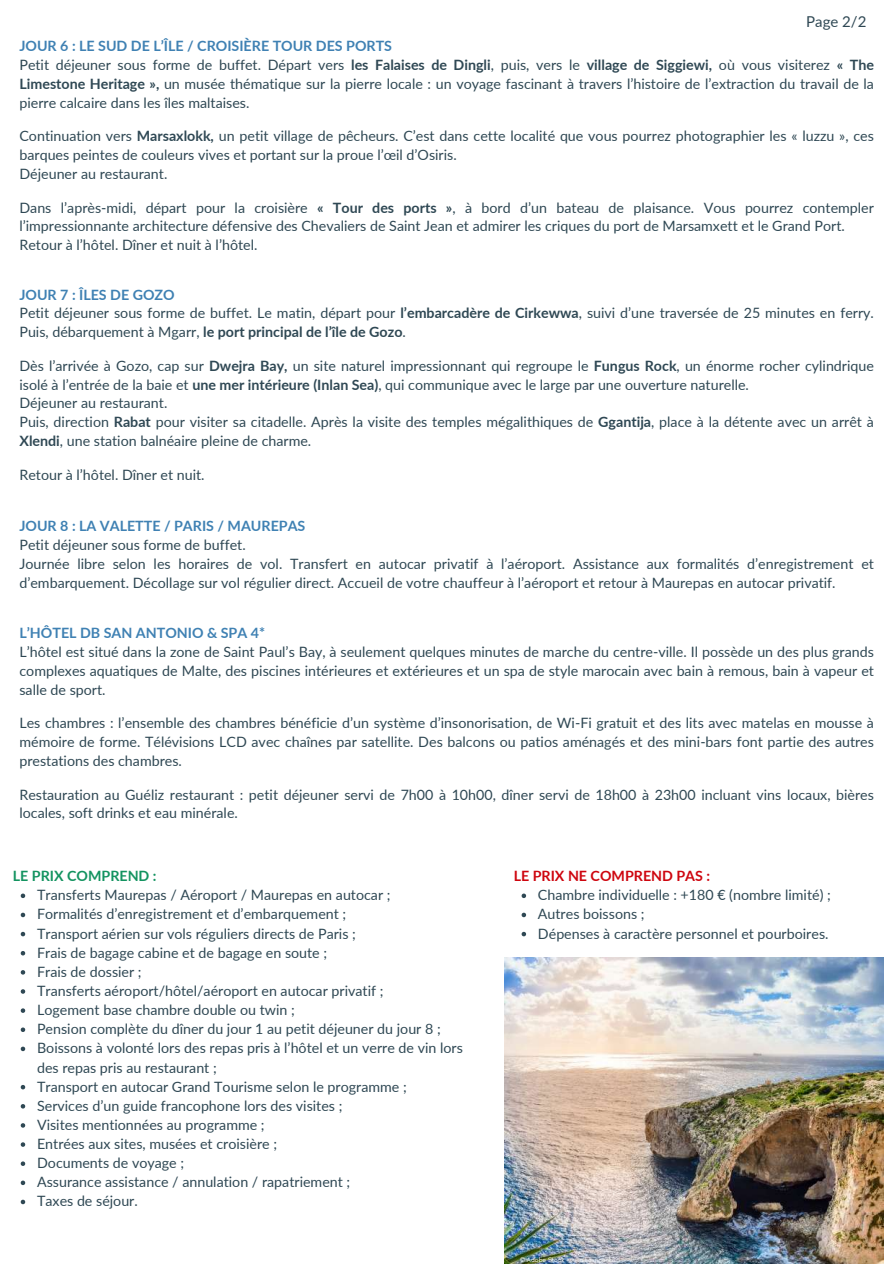
<style>
.page{position:relative;width:893px;height:1264px;background:#fff}
.page>*{position:absolute;margin:0;border:0;box-sizing:border-box;transform-origin:0 0}
.t1{font:15px "Lato";color:#2f4854}
.t2{font:14.25px/19.2px "Lato";color:#2f4854}
.t3{font:700 14.25px "Lato";color:#3f81b3}
.t4{font:700 14.25px "Lato";color:#ce050e}
.t5{font:700 14.25px "Lato";color:#139360}
.t6{font:6.75px "Glacial Indifference";color:#fff}
.s1{font-weight:700;color:#3f81b3}
.s2{font-weight:700}
</style>
<div class="page">
<svg style="left:21px;top:893px;width:4px;height:5px"></svg>
<svg style="left:21px;top:912px;width:4px;height:5px"></svg>
<svg style="left:21px;top:931px;width:4px;height:5px"></svg>
<svg style="left:21px;top:951px;width:4px;height:4px"></svg>
<svg style="left:21px;top:970px;width:4px;height:4px"></svg>
<svg style="left:21px;top:989px;width:4px;height:4px"></svg>
<svg style="left:21px;top:1008px;width:4px;height:4px"></svg>
<svg style="left:21px;top:1027px;width:4px;height:5px"></svg>
<svg style="left:21px;top:1046px;width:4px;height:5px"></svg>
<svg style="left:21px;top:1085px;width:4px;height:4px"></svg>
<svg style="left:21px;top:1104px;width:4px;height:4px"></svg>
<svg style="left:21px;top:1123px;width:4px;height:4px"></svg>
<svg style="left:21px;top:1142px;width:4px;height:4px"></svg>
<svg style="left:21px;top:1161px;width:4px;height:4px"></svg>
<svg style="left:21px;top:1180px;width:4px;height:5px"></svg>
<svg style="left:21px;top:1199px;width:4px;height:5px"></svg>
<svg style="left:521px;top:893px;width:5px;height:5px"></svg>
<svg style="left:521px;top:912px;width:5px;height:5px"></svg>
<svg style="left:521px;top:931px;width:5px;height:5px"></svg>
<img style="left:504px;top:957px;width:379px;height:306px">
<p class="t1" style="left:806px;top:12px;width:62px">Page 2/2</p>
<p class="t2" style="left:19px;top:36px;width:856px;line-height:18.8px"><span class="s1">JOUR 6 : LE SUD DE L’ÎLE / CROISIÈRE TOUR DES PORTS<br></span>Petit déjeuner sous forme de buffet. Départ vers <span class="s2">les Falaises de Dingli</span>, puis, vers le <span class="s2">village de Siggiewi,</span> où vous visiterez <span class="s2">« The Limestone Heritage »,</span> un musée thématique sur la pierre locale : un voyage fascinant à travers l’histoire de l’extraction du travail de la pierre calcaire dans les îles maltaises.</p>
<p class="t2" style="left:19px;top:126px;width:856px;line-height:18.8px">Continuation vers <span class="s2">Marsaxlokk,</span> un petit village de pêcheurs. C’est dans cette localité que vous pourrez photographier les « luzzu », ces barques peintes de couleurs vives et portant sur la proue l’œil d’Osiris.<br>Déjeuner au restaurant.</p>
<p class="t2" style="left:19px;top:198px;width:856px;line-height:18.8px">Dans l’après-midi, départ pour la croisière <span class="s2">« Tour des ports »</span>, à bord d’un bateau de plaisance. Vous pourrez contempler l’impressionnante architecture défensive des Chevaliers de Saint Jean et admirer les criques du port de Marsamxett et le Grand Port.<br>Retour à l’hôtel. Dîner et nuit à l’hôtel.</p>
<p class="t2" style="left:19px;top:285px;width:856px;line-height:18.8px"><span class="s1">JOUR 7 : ÎLES DE GOZO<br></span>Petit déjeuner sous forme de buffet. Le matin, départ pour <span class="s2">l’embarcadère de Cirkewwa</span>, suivi d’une traversée de 25 minutes en ferry.<br>Puis, débarquement à Mgarr, <span class="s2">le port principal de l’île de Gozo</span>.</p>
<p class="t2" style="left:19px;top:356px;width:856px;line-height:18.8px">Dès l’arrivée à Gozo, cap sur <span class="s2">Dwejra Bay,</span> un site naturel impressionnant qui regroupe le <span class="s2">Fungus Rock</span>, un énorme rocher cylindrique isolé à l’entrée de la baie et <span class="s2">une mer intérieure (Inlan Sea)</span>, qui communique avec le large par une ouverture naturelle.<br>Déjeuner au restaurant.<br>Puis, direction <span class="s2">Rabat</span> pour visiter sa citadelle. Après la visite des temples mégalithiques de <span class="s2">Ggantija</span>, place à la détente avec un arrêt à <span class="s2">Xlendi</span>, une station balnéaire pleine de charme.</p>
<p class="t2" style="left:19px;top:464px;width:187px">Retour à l’hôtel. Dîner et nuit.</p>
<p class="t3" style="left:19px;top:516px;width:287px">JOUR 8 : LA VALETTE / PARIS / MAUREPAS</p>
<p class="t2" style="left:19px;top:534px;width:856px">Petit déjeuner sous forme de buffet.<br>Journée libre selon les horaires de vol. Transfert en autocar privatif à l’aéroport. Assistance aux formalités d’enregistrement et d’embarquement. Décollage sur vol régulier direct. Accueil de votre chauffeur à l’aéroport et retour à Maurepas en autocar privatif.</p>
<p class="t3" style="left:19px;top:624px;width:247px">L’HÔTEL DB SAN ANTONIO &amp; SPA 4*</p>
<p class="t2" style="left:19px;top:642px;width:856px;line-height:18.8px;text-align:justify">L’hôtel est situé dans la zone de Saint Paul’s Bay, à seulement quelques minutes de marche du centre-ville. Il possède un des plus grands complexes aquatiques de Malte, des piscines intérieures et extérieures et un spa de style marocain avec bain à remous, bain à vapeur et salle de sport.</p>
<p class="t2" style="left:19px;top:713px;width:856px;line-height:18.8px;text-align:justify">Les chambres : l’ensemble des chambres bénéficie d’un système d’insonorisation, de Wi-Fi gratuit et des lits avec matelas en mousse à mémoire de forme. Télévisions LCD avec chaînes par satellite. Des balcons ou patios aménagés et des mini-bars font partie des autres prestations des chambres.</p>
<p class="t2" style="left:19px;top:784px;width:856px;line-height:18.8px">Restauration au Guéliz restaurant : petit déjeuner servi de 7h00 à 10h00, dîner servi de 18h00 à 23h00 incluant vins locaux, bières locales, soft drinks et eau minérale.</p>
<p class="t5" style="left:13px;top:867px;width:145px">LE PRIX COMPREND :</p>
<p class="t2" style="left:37px;top:885px;width:427px">Transferts Maurepas / Aéroport / Maurepas en autocar ;<br>Formalités d’enregistrement et d’embarquement ;<br>Transport aérien sur vols réguliers directs de Paris ;<br>Frais de bagage cabine et de bagage en soute ;<br>Frais de dossier ;<br>Transferts aéroport/hôtel/aéroport en autocar privatif ;<br>Logement base chambre double ou twin ;<br>Pension complète du dîner du jour 1 au petit déjeuner du jour 8 ; Boissons à volonté lors des repas pris à l’hôtel et un verre de vin lors des repas pris au restaurant ;<br>Transport en autocar Grand Tourisme selon le programme ;<br>Services d’un guide francophone lors des visites ;<br>Visites mentionnées au programme ;<br>Entrées aux sites, musées et croisière ;<br>Documents de voyage ;<br>Assurance assistance / annulation / rapatriement ;<br>Taxes de séjour.</p>
<p class="t4" style="left:513px;top:867px;width:198px">LE PRIX NE COMPREND PAS :</p>
<p class="t2" style="left:538px;top:885px;width:294px">Chambre individuelle : +180 € (nombre limité) ;<br>Autres boissons ;<br>Dépenses à caractère personnel et pourboires.</p>
<p class="t6" style="left:520px;top:1255px;width:97px">© Adobe Stock - Julia Lavrinenko</p>
</div>
